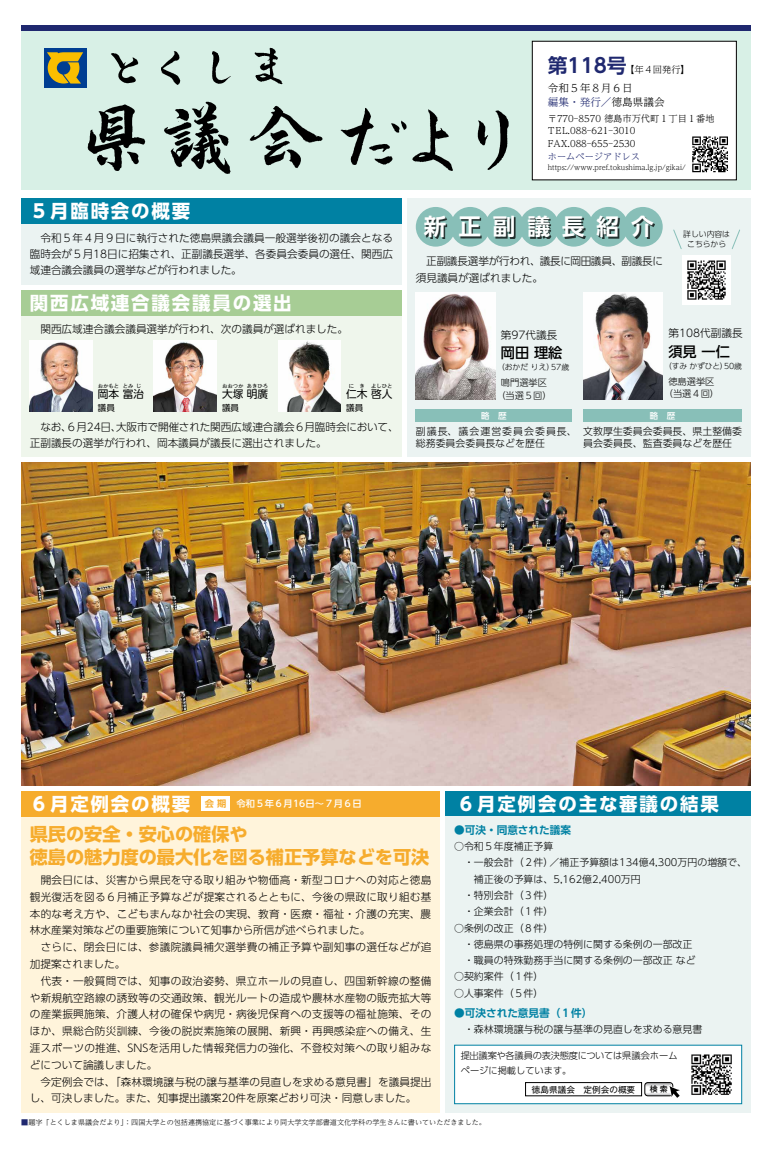
<style>
.page{position:relative;width:772px;height:1151px;background:#fff}
.page>*{position:absolute;margin:0;border:0;box-sizing:border-box;transform-origin:0 0}
.t1{font:700 22.7px "UD Shin Go Pro De";letter-spacing:.52em;color:#fff}
.t2{font:700 19.8px "UD Shin Go Pro De";color:#1f286f}
.t3{font:700 18.4px "UD Shin Go Pro";letter-spacing:.1em;color:#fff}
.t4{font:700 18.1px/23.4px "UD Shin Go Pro";color:#f6ac2d}
.t5{font:500 14.2px "UD Shin Go Pr 6";color:#000}
.t6{font:300 10.6px/16.8px "UD Shin Go Pro";letter-spacing:.02em;color:#000}
.t7{font:300 10.6px/16.3px "UD Shin Go Pro";letter-spacing:-.005em;color:#000}
.t8{font:300 10.6px/16.3px "UD Shin Go Pro";letter-spacing:-.02em;color:#000}
.t9{font:300 10.6px "UD Shin Go Pro";color:#000}
.t10{font:300 10.6px "UD Shin Go Pro";letter-spacing:-.015em;color:#000}
.t11{font:700 10.6px "UD Shin Go Pro De";color:#0081a3}
.t12{font:300 10.6px/14.9px "UD Reimin Pro";color:#000}
.t13{font:300 10.6px "UD Shin Go Pr 6";color:#000}
.t14{font:10.6px "UD Shin Go Pro";color:#000}
.t15{font:300 9.9px/16.3px "UD Shin Go Pro";color:#000}
.t16{font:300 9.9px/12.4px "UD Shin Go Pr 6";color:#000}
.t17{font:300 9.2px/12.8px "UD Reimin Pro";color:#000}
.t18{font:300 9.2px/14.2px "UD Shin Go Pro";letter-spacing:-.015em;color:#000}
.t19{font:300 9.2px/12.4px "UD Shin Go Pr 6";color:#000;text-align:center}
.t20{font:500 9.2px "UD Shin Go Pro";letter-spacing:.02em;color:#fff}
.t21{font:300 9.2px "UD Reimin Pro";color:#1f286f}
.t22{font:700 9.2px "UD Shin Go Pro De";color:#f6ac2d}
.t23{font:8.6px "Gothic MB101 Pro";color:#000}
.t24{font:8.5px "UD Shin Go Pro";color:#000}
.t25{font:500 8.5px "UD Shin Go Pr 6";color:#fff}
.t26{font:500 7.9px "Gothic MB101 Pro";color:#000}
.t27{font:300 7.8px "UD Shin Go Pr 6";color:#000}
.t28{font:300 7.8px/9.9px "UD Shin Go Pro";color:#000;text-align:center}
.t29{font:300 7.1px "UD Reimin Pr 6";color:#000}
.t30{font:300 7.1px "UD Reimin Pro";color:#000}
.t31{font:5.3px "UD Shin Go Pro";color:#000}
.s1{color:#1f286f}
</style>
<div class="page">
<div style="left:21px;top:31px;width:729px;height:159px;background:#d8f0e6"></div>
<div style="left:532px;top:41px;width:203px;height:139px;background:#fff"></div>
<svg style="left:692px;top:136px;width:35px;height:36px"></svg>
<div style="left:44px;top:48px;width:42px;height:40px;background:#003e92"></div>
<svg style="left:47px;top:52px;width:31px;height:32px"></svg>
<img style="left:78px;top:47px;width:431px;height:127px">
<div style="left:21px;top:816px;width:418px;height:297px;background:#fff4db"></div>
<div style="left:21px;top:224px;width:380px;height:60px;background:#ebf3f2"></div>
<div style="left:21px;top:315px;width:380px;height:142px;background:#eff6ec"></div>
<div style="left:445px;top:791px;width:305px;height:25px;background:#0081a3"></div>
<div style="left:21px;top:791px;width:418px;height:25px;background:#f6ac2d"></div>
<div style="left:21px;top:198px;width:380px;height:26px;background:#0081a3"></div>
<div style="left:21px;top:290px;width:380px;height:25px;background:#a7cd95"></div>
<div style="left:201px;top:797px;width:29px;height:14px;background:#fff"></div>
<div style="left:445px;top:816px;width:305px;height:297px;background:#ebf3f2"></div>
<svg style="left:454px;top:1044px;width:288px;height:61px;background:#ebf1f3"></svg>
<img style="left:686px;top:1050px;width:49px;height:48px">
<img style="left:21px;top:463px;width:729px;height:322px">
<img style="left:30px;top:341px;width:62px;height:71px">
<img style="left:278px;top:341px;width:62px;height:71px">
<img style="left:154px;top:341px;width:62px;height:71px">
<div style="left:407px;top:198px;width:343px;height:259px;background:#ebf3f2"></div>
<img style="left:583px;top:292px;width:79px;height:108px">
<img style="left:415px;top:292px;width:80px;height:108px">
<div style="left:415px;top:207px;width:40px;height:40px;background:#88bfb8;border-radius:50%"></div>
<div style="left:622px;top:207px;width:40px;height:40px;background:#88bfb8;border-radius:50%"></div>
<div style="left:588px;top:207px;width:39px;height:40px;background:#88bfb8;border-radius:50%"></div>
<div style="left:553px;top:207px;width:40px;height:40px;background:#88bfb8;border-radius:50%"></div>
<div style="left:484px;top:207px;width:40px;height:40px;background:#88bfb8;border-radius:50%"></div>
<div style="left:519px;top:207px;width:39px;height:40px;background:#88bfb8;border-radius:50%"></div>
<div style="left:450px;top:207px;width:39px;height:40px;background:#88bfb8;border-radius:50%"></div>
<div style="left:425px;top:217px;width:229px;height:22px;background:#000;opacity:.75"></div>
<img style="left:682px;top:256px;width:48px;height:48px">
<div style="left:415px;top:409px;width:156px;height:13px;background:#88bfb8"></div>
<div style="left:583px;top:409px;width:158px;height:13px;background:#88bfb8"></div>
<div style="left:21px;top:26px;width:729px;height:5px;background:#1f286f"></div>
<svg style="left:673px;top:229px;width:9px;height:20px"></svg>
<svg style="left:731px;top:229px;width:9px;height:20px"></svg>
<h3 class="t3" style="left:30px;top:196px;width:162px">５月臨時会の概要</h3>
<p class="t6" style="left:30px;top:229px;width:364px;line-height:16.3px;text-align:justify">　令和５年４月９日に執行された徳島県議会議員一般選挙後初の議会となる臨時会が５月18日に招集され、正副議長選挙、各委員会委員の選任、関西広域連合議会議員の選挙などが行われました。</p>
<h3 class="t3" style="left:30px;top:288px;width:263px">関西広域連合議会議員の選出</h3>
<p class="t9" style="left:30px;top:321px;width:319px">　関西広域連合議会議員選挙が行われ、次の議員が選ばれました。</p>
<p class="t31" style="left:98px;top:382px;width:23px">おかもと</p>
<p class="t31" style="left:123px;top:382px;width:12px">とみ</p>
<p class="t31" style="left:136px;top:382px;width:7px">じ</p>
<p class="t24" style="left:98px;top:401px;width:18px">議員</p>
<p class="t14" style="left:98px;top:386px;width:48px">岡本富治</p>
<p class="t31" style="left:222px;top:382px;width:23px">おおつか</p>
<p class="t31" style="left:247px;top:382px;width:23px">あきひろ</p>
<p class="t24" style="left:222px;top:401px;width:18px">議員</p>
<p class="t14" style="left:222px;top:386px;width:48px">大塚明廣</p>
<p class="t31" style="left:348px;top:382px;width:7px">に</p>
<p class="t31" style="left:359px;top:382px;width:7px">き</p>
<p class="t31" style="left:371px;top:382px;width:23px">よしひと</p>
<p class="t24" style="left:346px;top:401px;width:18px">議員</p>
<p class="t14" style="left:346px;top:386px;width:48px">仁木啓人</p>
<p class="t10" style="left:116px;top:418px;width:284px">大阪市で開催された関西広域連合議会６月臨時会において、</p>
<p class="t7" style="left:30px;top:418px;width:298px">　なお６、月24日、<br>正副議長の選挙が行われ、岡本議員が議長に選出されました。</p>
<h2 class="t2" style="left:547px;top:49px;width:80px">第118号</h2>
<p class="t12" style="left:547px;top:80px;width:118px">令和５年８月６日<br><span class="s1">編集・発行／</span>徳島県議会</p>
<p class="t17" style="left:547px;top:111px;width:168px">〒770-8570 徳島市万代町１丁目１番地<br>TEL.088-621-3010<br>FAX.088-655-2530</p>
<p class="t21" style="left:547px;top:149px;width:94px">ホームページアドレス</p>
<p class="t30" style="left:547px;top:161px;width:139px">https://www.pref.tokushima l g. j p. /gikai/</p>
<p class="t17" style="left:625px;top:63px;width:66px">【年４回発行【</p>
<h1 class="t1" style="left:423px;top:208px;width:231px">新正副議長紹介</h1>
<p class="t8" style="left:415px;top:253px;width:248px">　正副議長選挙が行われ、議長に岡田議員、副議長に須見議員が選ばれました。</p>
<p class="t28" style="left:682px;top:228px;width:48px">詳しい内容はこちらから</p>
<p class="t13" style="left:500px;top:326px;width:58px">第97代議長</p>
<h3 class="t5" style="left:500px;top:341px;width:63px">岡田理絵</h3>
<p class="t27" style="left:550px;top:361px;width:20px">57歳</p>
<p class="t27" style="left:496px;top:361px;width:59px">（おかだりえ）</p>
<p class="t19" style="left:496px;top:376px;width:57px">鳴門選挙区（当選５回(</p>
<p class="t13" style="left:668px;top:325px;width:76px">第108代副議長</p>
<h3 class="t5" style="left:668px;top:340px;width:63px">須見一仁</h3>
<p class="t27" style="left:723px;top:359px;width:19px">50歳</p>
<p class="t27" style="left:663px;top:359px;width:65px">（すみかずひと）</p>
<p class="t19" style="left:663px;top:375px;width:57px">徳島選挙区（当選４回(</p>
<p class="t25" style="left:480px;top:409px;width:27px">略　歴</p>
<p class="t25" style="left:649px;top:409px;width:27px">略　歴</p>
<p class="t16" style="left:415px;top:425px;width:162px">副議長、議会運営委員会委員長、総務委員会委員長などを歴任</p>
<p class="t16" style="left:583px;top:425px;width:160px">文教厚生委員会委員長、県土整備委員会委員長、監査委員などを歴任</p>
<h3 class="t3" style="left:30px;top:789px;width:162px">６月定例会の概要</h3>
<p class="t22" style="left:205px;top:796px;width:23px">会期</p>
<p class="t20" style="left:236px;top:796px;width:127px">令和５年６月16日～７月６日</p>
<h3 class="t3" style="left:456px;top:789px;width:263px">６月定例会の主な審議の結果</h3>
<h3 class="t4" style="left:30px;top:822px;width:401px">県民の安全・安心の確保や<br>徳島の魅力度の最大化を図る補正予算などを可決</h3>
<p class="t6" style="left:30px;top:871px;width:403px">　開会日には、災害から県民を守る取り組みや物価高・新型コロナへの対応と徳島観光復活を図る６月補正予算などが提案されるとともに、今後の県政に取り組む基本的な考え方や、こどもまんなか社会の実現、教育・医療・福祉・介護の充実、農林水産業対策などの重要施策について知事から所信が述べられました。<br>　さらに、閉会日には、参議院議員補欠選挙費の補正予算や副知事の選任などが追加提案されました。<br>　代表・一般質問では、知事の政治姿勢、県立ホールの見直し、四国新幹線の整備や新規航空路線の誘致等の交通政策、観光ルートの造成や農林水産物の販売拡大等の産業振興施策、介護人材の確保や病児・病後児保育への支援等の福祉施策、そのほか、県総合防災訓練、今後の脱炭素施策の展開、新興・再興感染症への備え、生涯スポーツの推進、SNSを活用した情報発信力の強化、不登校対策への取り組みなどについて論議しました。<br>　今定例会では、「森林環境譲与税の譲与基準の見直しを求める意見書」を議員提出し、可決しました。また、知事提出議案20件を原案どおり可決・同意しました。</p>
<p class="t11" style="left:454px;top:822px;width:118px">●可決・同意された議案</p>
<p class="t15" style="left:549px;top:838px;width:199px;text-indent:-95px">○令和５年度補正予算<br>／補正予算額は134億4,300万円の増額で、</p>
<p class="t15" style="left:454px;top:854px;width:101px">　・一般会計（２件）</p>
<p class="t15" style="left:473px;top:870px;width:168px">補正後の予算は、5,162億2,400万円</p>
<p class="t15" style="left:454px;top:887px;width:101px">　・特別会計（３件(</p>
<p class="t15" style="left:454px;top:903px;width:101px">　・企業会計（１件(</p>
<p class="t15" style="left:454px;top:919px;width:243px">○条例の改正（８件(<br>　・徳島県の事務処理の特例に関する条例の一部改正　・職員の特殊勤務手当に関する条例の一部改正など</p>
<p class="t15" style="left:454px;top:968px;width:91px">○契約案件（１件(</p>
<p class="t15" style="left:454px;top:984px;width:91px">○人事案件（５件(</p>
<p class="t11" style="left:454px;top:1004px;width:140px">●可決された意見書（１件(</p>
<p class="t15" style="left:454px;top:1020px;width:250px">　・森林環境譲与税の譲与基準の見直しを求める意見書</p>
<p class="t18" style="left:460px;top:1048px;width:218px">提出議案や各議員の表決態度については県議会ホームページに掲載しています。</p>
<p class="t26" style="left:649px;top:1083px;width:20px">検索</p>
<p class="t23" style="left:531px;top:1082px;width:105px">徳島県議会　定例会の概要</p>
<p class="t29" style="left:21px;top:1116px;width:466px"><span class="s1">■</span>題字「とくしま県議会だより：」四国大学との包括連携協定に基づく事業により同大学文学部書道文化学科の学生さんに書いていただきました。</p>
</div>
